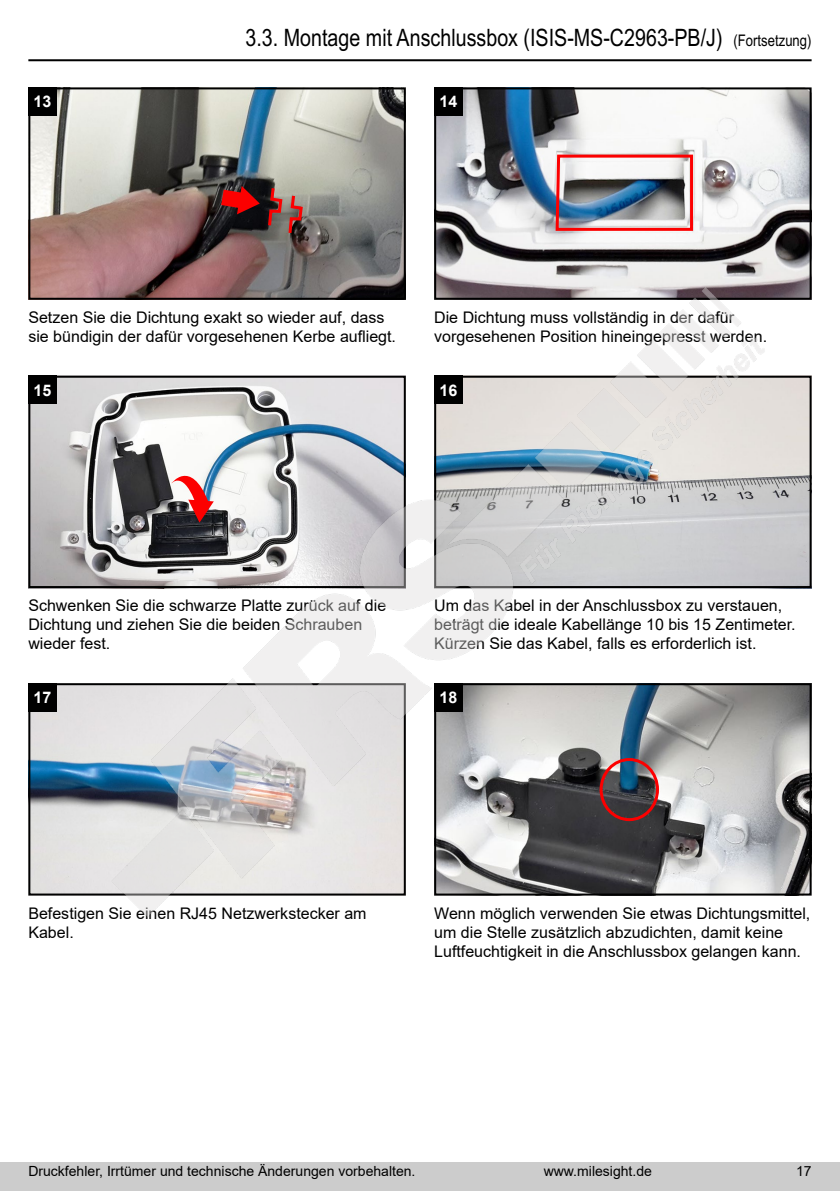
<style>
.page{position:relative;width:840px;height:1191px;background:#fff}
.page>*{position:absolute;margin:0;border:0;box-sizing:border-box;transform-origin:0 0}
.t1{font:24px "Arial Narrow";color:#000}
.t2{font:16px/19.2px "Arial";color:#000}
.t3{font:700 16px "Arial";color:#fff}
.t4{font:14px "Arial";color:#000}
.s1{font-size:16px}
</style>
<div class="page">
<div style="left:0;top:1162px;width:839px;height:29px;background:#ccc"></div>
<img style="left:28px;top:59px;width:784px;height:858px">
<p class="t3" style="left:34px;top:90px;width:19px">13</p>
<h1 class="t1" style="left:245px;top:24px;width:567px">3.3. Montage mit Anschlussbox (ISIS-MS-C2963-PB/J) <span class="s1">(Fortsetzung)</span></h1>
<p class="t3" style="left:439px;top:90px;width:19px">14</p>
<p class="t2" style="left:28px;top:307px;width:369px">Setzen Sie die Dichtung exakt so wieder auf, dass sie bündigin der dafür vorgesehenen Kerbe aufliegt.</p>
<p class="t3" style="left:34px;top:379px;width:19px">15</p>
<p class="t2" style="left:434px;top:307px;width:334px">Die Dichtung muss vollständig in der dafür vorgesehenen Position hineingepresst werden.</p>
<p class="t3" style="left:439px;top:379px;width:19px">16</p>
<p class="t2" style="left:28px;top:595px;width:359px">Schwenken Sie die schwarze Platte zurück auf die<br>Dichtung und ziehen Sie die beiden Schrauben wieder fest.</p>
<p class="t3" style="left:34px;top:686px;width:19px">17</p>
<p class="t2" style="left:434px;top:595px;width:363px">Um das Kabel in der Anschlussbox zu verstauen, beträgt die ideale Kabellänge 10 bis 15 Zentimeter.<br>Kürzen Sie das Kabel, falls es erforderlich ist.</p>
<p class="t3" style="left:439px;top:686px;width:19px">18</p>
<p class="t2" style="left:28px;top:903px;width:339px">Befestigen Sie einen RJ45 Netzwerkstecker am<br>Kabel.</p>
<p class="t2" style="left:434px;top:903px;width:377px">Wenn möglich verwenden Sie etwas Dichtungsmittel, um die Stelle zusätzlich abzudichten, damit keine<br>Luftfeuchtigkeit in die Anschlussbox gelangen kann.</p>
<p class="t4" style="left:28px;top:1161px;width:388px">Druckfehler, Irrtümer und technische Änderungen vorbehalten.</p>
<p class="t4" style="left:543px;top:1161px;width:110px">www.milesight.de</p>
<p class="t4" style="left:795px;top:1161px;width:17px">17</p>
</div>
